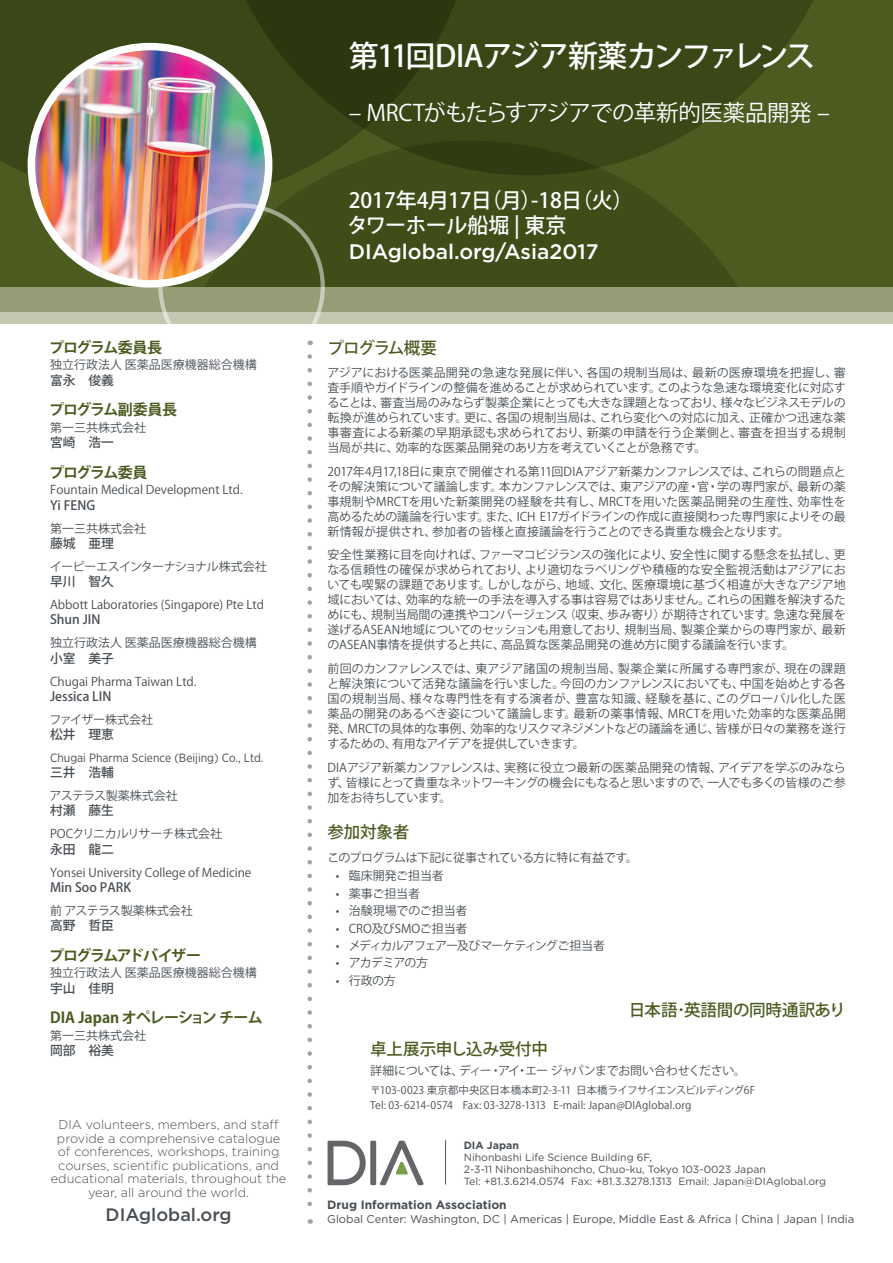
<style>
.page{position:relative;width:893px;height:1263px;background:#fff}
.page>*{position:absolute;margin:0;border:0;box-sizing:border-box;transform-origin:0 0}
.Cover_イベント名{font:500 30px "Koz Go Pro";letter-spacing:-.055em;color:#fff}
.Cover_イベントテーマ{font:22.5px "Koz Go Pro";letter-spacing:-.025em;color:#fff}
.Cover_イベント日時場所{font:500 21px "Koz Go Pro";letter-spacing:-.01em;color:#fff}
.Cover_Date_Place{font:500 21px "Gotham";color:#fff}
.DIA_URL{font:500 18px "Gotham";color:#494f54}
.Cover_題名{font:500 16.5px "Koz Go Pro";letter-spacing:-.015em;color:#4c5c20}
.Cover_題名-2{font:500 16.5px "Koz Go Pro";letter-spacing:-.055em;color:#4c5c20}
.Cover_委員役割{font:700 15px "Koz Go Pro";letter-spacing:-.03em;color:#4c5c20}
.Cover_委員役割-2{font:700 15px "Koz Go Pro";letter-spacing:-.05em;color:#4c5c20}
.Cover_委員役割-3{font:700 15px "Koz Go Pro";letter-spacing:-.09em;color:#4c5c20}
.Cover_委員役割-4{font:700 15px "Koz Go Pro";letter-spacing:-.07em;color:#4c5c20}
.About_DIA{font:300 12.75px/13.5px "Gotham";color:#494f54;text-align:center}
.Cover_氏名{font:500 12.75px "Koz Go Pro";color:#494f54}
.Cover_本文{font:12px/15px "Koz Go Pro";letter-spacing:-.03em;color:#494f54;text-align:justify}
.Cover_組織名{font:12px "Koz Go Pro";color:#494f54}
.Cover_組織名-2{font:12px "Gotham Narrow";color:#494f54}
.t1{font:700 12px "Gotham";color:#494f54}
.Cover_本文-2{font:12px "Koz Go Pro";letter-spacing:-.085em;color:#494f54}
.Cover_本文-3{font:12px "Koz Go Pro";color:#494f54}
.Cover_組織名-3{font:12px "Koz Go Pro";letter-spacing:-.04em;color:#494f54}
.Cover_組織名-4{font:12px "Koz Go Pro";letter-spacing:-.02em;color:#494f54}
.Cover_本文-4{font:12px "Koz Go Pro";letter-spacing:-.01em;color:#494f54}
.Cover_本文-5{font:12px "Koz Go Pro";letter-spacing:-.065em;color:#494f54}
.t2{font:11.25px "Gotham";color:#494f54}
.t3{font:10.5px/12px "Gotham";color:#494f54}
.Cover_本文-6{font:10.5px "Koz Go Pro";letter-spacing:-.01em;color:#494f54}
.t4{font:700 10.5px "Gotham";color:#494f54}
</style>
<div class="page">
<div style="left:0;top:0;width:893px;height:298px;background:#4c5c20"></div>
<svg style="left:0;top:0;width:212px;height:203px;background:#414d1d"></svg>
<svg style="left:212px;top:0;width:601px;height:141px;background:#394616"></svg>
<svg style="left:191px;top:141px;width:547px;height:146px;fill:#3f4d18"></svg>
<div style="left:0;top:287px;width:893px;height:25px;background:#979c76"></div>
<div style="left:0;top:313px;width:893px;height:11px;background:#c4c6b0"></div>
<img style="left:31px;top:47px;width:238px;height:237px;border-radius:119px">
<div style="left:28px;top:43px;width:244px;height:245px;border:7px solid #fff;border-radius:50%"></div>
<div style="left:158px;top:203px;width:167px;height:167px;border:4px solid #fff;border-radius:50%"></div>
<svg style="left:307px;top:356px;width:5px;height:868px"></svg>
<svg style="left:328px;top:1141px;width:96px;height:44px"></svg>
<hr style="left:445px;top:1140px;width:1px;height:44px;background:#4f515b">
<p class="Cover_委員役割-2" style="left:49px;top:338px;width:115px">プログラム委員長</p>
<p class="Cover_組織名" style="left:50px;top:357px;width:208px">独立行政法人 医薬品医療機器総合機構</p>
<p class="Cover_氏名" style="left:50px;top:372px;width:65px">富永　俊義</p>
<p class="Cover_委員役割-2" style="left:49px;top:400px;width:130px">プログラム副委員長</p>
<p class="Cover_組織名" style="left:50px;top:420px;width:97px">第一三共株式会社</p>
<p class="Cover_氏名" style="left:50px;top:434px;width:65px">宮崎　浩一</p>
<p class="Cover_委員役割-4" style="left:49px;top:463px;width:100px">プログラム委員</p>
<p class="Cover_組織名" style="left:50px;top:482px;width:194px">Fountain Medical Development Ltd.</p>
<p class="Cover_氏名" style="left:50px;top:497px;width:47px">Yi FENG</p>
<p class="Cover_組織名" style="left:50px;top:520px;width:97px">第一三共株式会社</p>
<p class="Cover_氏名" style="left:50px;top:535px;width:65px">藤城　亜理</p>
<p class="Cover_組織名-3" style="left:50px;top:559px;width:218px">イーピーエスインターナショナル株式会社</p>
<p class="Cover_氏名" style="left:50px;top:573px;width:65px">早川　智久</p>
<p class="Cover_組織名" style="left:50px;top:597px;width:215px">Abbott Laboratories (Singapore) Pte Ltd</p>
<p class="Cover_氏名" style="left:50px;top:611px;width:52px">Shun JIN</p>
<p class="Cover_組織名" style="left:50px;top:635px;width:208px">独立行政法人 医薬品医療機器総合機構</p>
<p class="Cover_氏名" style="left:50px;top:650px;width:65px">小室　美子</p>
<p class="Cover_組織名" style="left:50px;top:673px;width:148px">Chugai Pharma Taiwan Ltd.</p>
<p class="Cover_氏名" style="left:50px;top:688px;width:63px">Jessica LIN</p>
<p class="Cover_組織名" style="left:50px;top:711px;width:105px">ファイザー株式会社</p>
<p class="Cover_氏名" style="left:50px;top:726px;width:65px">松井　理恵</p>
<p class="Cover_組織名-2" style="left:50px;top:750px;width:215px">Chugai Pharma Science (Beijing) Co., Ltd.</p>
<p class="Cover_氏名" style="left:50px;top:764px;width:65px">三井　浩輔</p>
<p class="Cover_組織名" style="left:50px;top:788px;width:130px">アステラス製薬株式会社</p>
<p class="Cover_氏名" style="left:50px;top:802px;width:65px">村瀬　藤生</p>
<p class="Cover_組織名-4" style="left:50px;top:826px;width:173px">POCクリニカルリサーチ株式会社</p>
<p class="Cover_氏名" style="left:50px;top:841px;width:65px">永田　龍二</p>
<p class="Cover_組織名" style="left:50px;top:864px;width:203px">Yonsei University College of Medicine</p>
<p class="Cover_氏名" style="left:50px;top:879px;width:82px">Min Soo PARK</p>
<p class="Cover_組織名" style="left:50px;top:902px;width:144px">前 アステラス製薬株式会社</p>
<p class="Cover_氏名" style="left:50px;top:917px;width:65px">高野　哲臣</p>
<p class="Cover_委員役割-3" style="left:49px;top:946px;width:153px">プログラムアドバイザー</p>
<p class="Cover_組織名" style="left:50px;top:965px;width:208px">独立行政法人 医薬品医療機器総合機構</p>
<p class="Cover_氏名" style="left:50px;top:980px;width:65px">宇山　佳明</p>
<p class="Cover_委員役割" style="left:50px;top:1008px;width:214px">DIA Japan オペレーション チーム</p>
<p class="Cover_組織名" style="left:50px;top:1028px;width:97px">第一三共株式会社</p>
<p class="Cover_氏名" style="left:50px;top:1042px;width:65px">岡部　裕美</p>
<p class="About_DIA" style="left:51px;top:1118px;width:237px">DIA volunteers, members, and staff provide a comprehensive catalogue of conferences, workshops, training courses, scientific publications, and educational materials, throughout the year, all around the world.</p>
<p class="DIA_URL" style="left:106px;top:1202px;width:127px">DIAglobal.org</p>
<p class="Cover_イベント名" style="left:349px;top:36px;width:468px">第11回DIAアジア新薬カンファレンス</p>
<p class="Cover_イベントテーマ" style="left:349px;top:98px;width:483px">– MRCTがもたらすアジアでの革新的医薬品開発 –</p>
<p class="Cover_イベント日時場所" style="left:349px;top:187px;width:286px">2017年4月17日（月）-18日（火）</p>
<p class="Cover_イベント日時場所" style="left:347px;top:212px;width:221px">タワーホール船堀 | 東京</p>
<p class="Cover_Date_Place" style="left:349px;top:237px;width:251px">DIAglobal.org/Asia2017</p>
<p class="Cover_題名-2" style="left:327px;top:337px;width:111px">プログラム概要</p>
<p class="Cover_本文" style="left:327px;top:366px;width:520px">アジアにおける医薬品開発の急速な発展に伴い、各国の規制当局は、最新の医療環境を把握し、審査手順やガイドラインの整備を進めることが求められています。このような急速な環境変化に対応することは、審査当局のみならず製薬企業にとっても大きな課題となっており、様々なビジネスモデルの転換が進められています。更に、各国の規制当局は、これら変化への対応に加え、正確かつ迅速な薬事審査による新薬の早期承認も求められており、新薬の申請を行う企業側と、審査を担当する規制当局が共に、効率的な医薬品開発のあり方を考えていくことが急務です。</p>
<p class="Cover_本文" style="left:327px;top:464px;width:520px">2017年4月17,18日に東京で開催される第11回DIAアジア新薬カンファレンスでは、これらの問題点とその解決策について議論します。本カンファレンスでは、東アジアの産・官・学の専門家が、最新の薬事規制やMRCTを用いた新薬開発の経験を共有し、MRCTを用いた医薬品開発の生産性、効率性を高めるための議論を行います。また、ICH E17ガイドラインの作成に直接関わった専門家によりその最新情報が提供され、参加者の皆様と直接議論を行うことのできる貴重な機会となります。</p>
<p class="Cover_本文" style="left:327px;top:548px;width:520px">安全性業務に目を向ければ、ファーマコビジランスの強化により、安全性に関する懸念を払拭し、更なる信頼性の確保が求められており、より適切なラベリングや積極的な安全監視活動はアジアにおいても喫緊の課題であります。しかしながら、地域、文化、医療環境に基づく相違が大きなアジア地域においては、効率的な統一の手法を導入する事は容易ではありません。これらの困難を解決するためにも、規制当局間の連携やコンバージェンス（収束、歩み寄り）が期待されています。急速な発展を遂げるASEAN地域についてのセッションも用意しており、規制当局、製薬企業からの専門家が、最新のASEAN事情を提供すると共に、高品質な医薬品開発の進め方に関する議論を行います。</p>
<p class="Cover_本文" style="left:327px;top:661px;width:520px">前回のカンファレンスでは、東アジア諸国の規制当局、製薬企業に所属する専門家が、現在の課題と解決策について活発な議論を行いました。今回のカンファレンスにおいても、中国を始めとする各国の規制当局、様々な専門性を有する演者が、豊富な知識、経験を基に、このグローバル化した医薬品の開発のあるべき姿について議論します。最新の薬事情報、MRCTを用いた効率的な医薬品開発、MRCTの具体的な事例、効率的なリスクマネジメントなどの議論を通じ、皆様が日々の業務を遂行するための、有用なアイデアを提供していきます。</p>
<p class="Cover_本文" style="left:327px;top:760px;width:520px">DIAアジア新薬カンファレンスは、実務に役立つ最新の医薬品開発の情報、アイデアを学ぶのみならず、皆様にとって貴重なネットワーキングの機会にもなると思いますので、一人でも多くの皆様のご参加をお待ちしています。</p>
<p class="Cover_題名" style="left:327px;top:822px;width:83px">参加対象者</p>
<p class="Cover_本文" style="left:327px;top:850px;width:312px">このプログラムは下記に従事されている方に特に有益です。</p>
<p class="Cover_本文-3" style="left:336px;top:868px;width:109px">• 臨床開発ご担当者</p>
<p class="Cover_本文" style="left:336px;top:886px;width:86px">• 薬事ご担当者</p>
<p class="Cover_本文-3" style="left:336px;top:903px;width:133px">• 治験現場でのご担当者</p>
<p class="Cover_本文-4" style="left:336px;top:920px;width:133px">• CRO及びSMOご担当者</p>
<p class="Cover_本文-2" style="left:336px;top:938px;width:271px">• メディカルアフェアー及びマーケティングご担当者</p>
<p class="Cover_本文-5" style="left:336px;top:955px;width:94px">• アカデミアの方</p>
<p class="Cover_本文" style="left:336px;top:973px;width:62px">• 行政の方</p>
<p class="Cover_題名" style="left:629px;top:999px;width:218px">日本語･英語間の同時通訳あり</p>
<p class="Cover_題名" style="left:370px;top:1039px;width:179px">卓上展示申し込み受付中</p>
<p class="Cover_本文" style="left:370px;top:1063px;width:377px">詳細については、ディー・アイ・エー ジャパンまでお問い合わせください。</p>
<p class="Cover_本文-6" style="left:370px;top:1083px;width:386px">〒103-0023 東京都中央区日本橋本町2-3-11 日本橋ライフサイエンスビルディング6F</p>
<p class="Cover_本文-6" style="left:370px;top:1098px;width:323px">Tel: 03-6214-0574 Fax: 03-3278-1313 E-mail: Japan@DIAglobal.org</p>
<p class="t4" style="left:464px;top:1138px;width:57px">DIA Japan</p>
<p class="t3" style="left:464px;top:1150px;width:364px">Nihonbashi Life Science Building 6F,<br>2-3-11 Nihonbashihoncho, Chuo-ku, Tokyo 103-0023 Japan<br>Tel: +81.3.6214.0574 Fax: +81.3.3278.1313 Email: Japan@DIAglobal.org</p>
<p class="t1" style="left:327px;top:1197px;width:181px">Drug Information Association</p>
<p class="t2" style="left:327px;top:1212px;width:529px">Global Center: Washington, DC | Americas | Europe, Middle East &amp; Africa | China | Japan | India</p>
</div>
